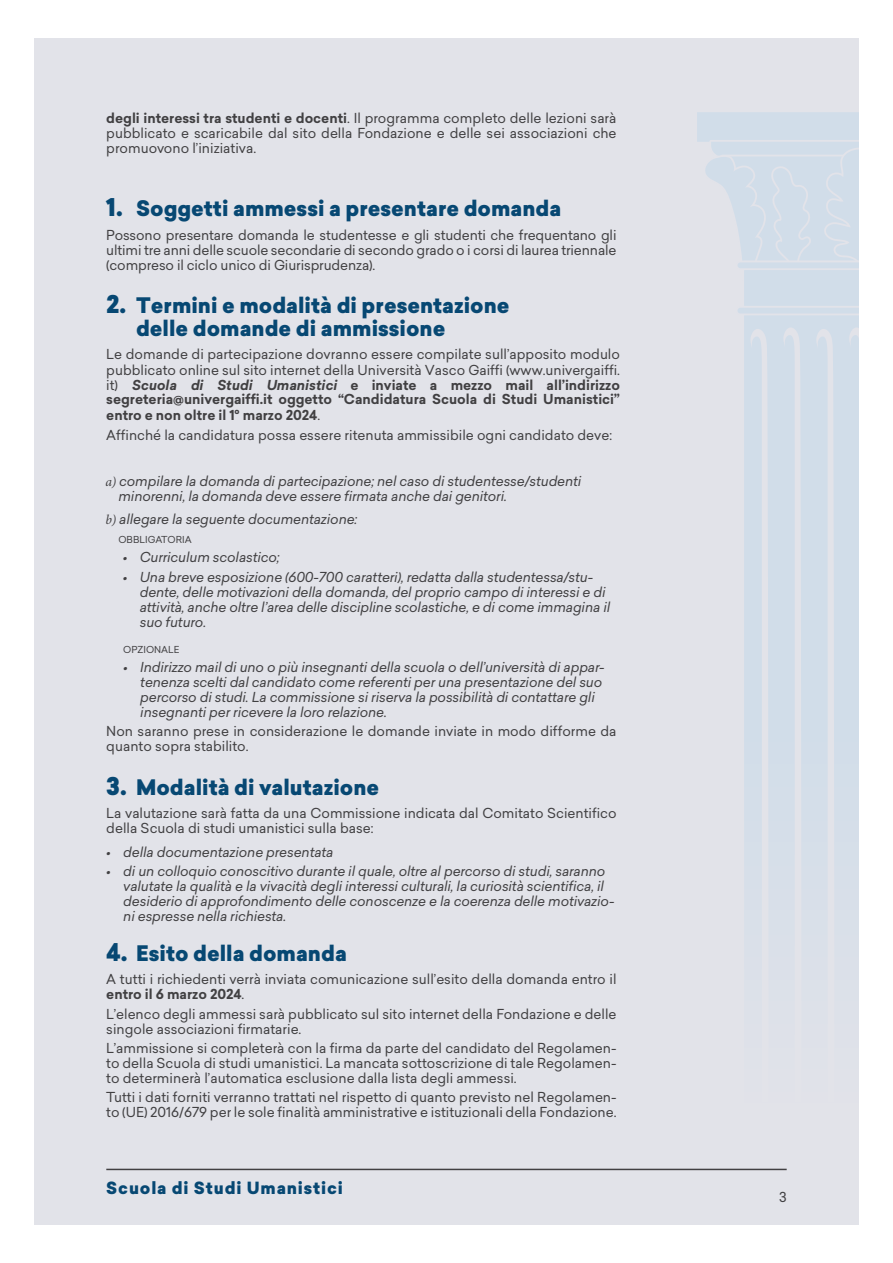
<style>
.page{position:relative;width:893px;height:1263px;background:#fff}
.page>*{position:absolute;margin:0;border:0;box-sizing:border-box;transform-origin:0 0}
.t1{font:900 21px/22.5px "Sailec";color:#074873}
.t2{font:900 16.5px "Sailec";letter-spacing:.05em;color:#074873}
.t3{font:13.5px/15px "Sailec";color:#414042}
.t4{font:italic 13.5px/15px "Sailec";letter-spacing:-.01em;color:#414042}
.t5{font:9.45px "Sailec";color:#414042}
.s1{font-weight:700}
.s2{font-size:24px}
.s3{font-weight:700;font-style:italic}
.s4{font-family:"Minion Pro"}
</style>
<div class="page">
<div style="left:34px;top:38px;width:825px;height:1187px;background:#e2e3e9"></div>
<hr style="left:106px;top:1169px;width:681px;height:1px;background:#414042">
<div style="left:744px;top:293px;width:114px;height:596px;background:#d1dde9"></div>
<svg style="left:738px;top:306px;width:120px;height:9px"></svg>
<svg style="left:750px;top:329px;width:19px;height:560px"></svg>
<svg style="left:783px;top:327px;width:18px;height:562px"></svg>
<svg style="left:815px;top:329px;width:19px;height:560px"></svg>
<div style="left:848px;top:327px;width:10px;height:562px;background:#d1dde9"></div>
<svg style="left:697px;top:112px;width:161px;height:181px"></svg>
<p class="t3" style="left:106px;top:110px;width:512px;text-align:justify"><span class="s1">degli interessi tra studenti e docenti</span>. Il programma completo delle lezioni sarà pubblicato e scaricabile dal sito della Fondazione e delle sei associazioni che promuovono l’iniziativa.</p>
<h1 class="t1" style="left:106px;top:198px;width:457px"><span class="s2">1.</span> Soggetti ammessi a presentare domanda</h1>
<p class="t3" style="left:106px;top:227px;width:512px;text-align:justify">Possono presentare domanda le studentesse e gli studenti che frequentano gli ultimi tre anni delle scuole secondarie di secondo grado o i corsi di laurea triennale (compreso il ciclo unico di Giurisprudenza).</p>
<h1 class="t1" style="left:136px;top:295px;width:375px;text-indent:-30px"><span class="s2">2.</span> Termini e modalità di presentazione delle domande di ammissione</h1>
<p class="t3" style="left:106px;top:347px;width:515px;text-align:justify">Le domande di partecipazione dovranno essere compilate sull’apposito modulo pubblicato online sul sito internet della Università Vasco Gaiffi (www.univergaiffi. it) <span class="s3">Scuola di Studi Umanistici</span> <span class="s1">e inviate a mezzo mail all’indirizzo segreteria@univergaiffi.it oggetto “Candidatura Scuola di Studi Umanistici” entro e non oltre il 1° marzo 2024</span>.</p>
<p class="t3" style="left:106px;top:427px;width:507px">Affinché la candidatura possa essere ritenuta ammissibile ogni candidato deve:</p>
<p class="t4" style="left:118px;top:474px;width:464px;line-height:14.4px;text-indent:-13px"><span class="s4">a)</span> compilare la domanda di partecipazione; nel caso di studentesse/studenti minorenni, la domanda deve essere firmata anche dai genitori.</p>
<p class="t4" style="left:106px;top:511px;width:253px"><span class="s4">b)</span> allegare la seguente documentazione:</p>
<p class="t5" style="left:118px;top:533px;width:75px">OBBLIGATORIA</p>
<p class="t4" style="left:123px;top:550px;width:158px">• Curriculum scolastico;</p>
<p class="t4" style="left:140px;top:569px;width:472px;text-indent:-17px">• Una breve esposizione (600-700 caratteri), redatta dalla studentessa/stu&shy;dente, delle motivazioni della domanda, del proprio campo di interessi e di attività, anche oltre l’area delle discipline scolastiche, e di come immagina il suo futuro.</p>
<p class="t5" style="left:123px;top:643px;width:58px">OPZIONALE</p>
<p class="t4" style="left:140px;top:659px;width:466px;text-indent:-17px">• Indirizzo mail di uno o più insegnanti della scuola o dell’università di appar&shy;tenenza scelti dal candidato come referenti per una presentazione del suo percorso di studi. La commissione si riserva la possibilità di contattare gli insegnanti per ricevere la loro relazione.</p>
<p class="t3" style="left:106px;top:723px;width:512px">Non saranno prese in considerazione le domande inviate in modo difforme da quanto sopra stabilito.</p>
<h1 class="t1" style="left:106px;top:777px;width:274px"><span class="s2">3.</span> Modalità di valutazione</h1>
<p class="t3" style="left:106px;top:806px;width:512px">La valutazione sarà fatta da una Commissione indicata dal Comitato Scientifico della Scuola di studi umanistici sulla base:</p>
<p class="t4" style="left:106px;top:844px;width:229px">• della documentazione presentata</p>
<p class="t4" style="left:123px;top:864px;width:493px;text-indent:-17px">• di un colloquio conoscitivo durante il quale, oltre al percorso di studi, saranno valutate la qualità e la vivacità degli interessi culturali, la curiosità scientifica, il desiderio di approfondimento delle conoscenze e la coerenza delle motivazio&shy;ni espresse nella richiesta.</p>
<h1 class="t1" style="left:106px;top:942px;width:242px"><span class="s2">4.</span> Esito della domanda</h1>
<p class="t3" style="left:106px;top:972px;width:512px">A tutti i richiedenti verrà inviata comunicazione sull’esito della domanda entro il <span class="s1">entro il 6 marzo 2024</span>.</p>
<p class="t3" style="left:106px;top:1006px;width:512px">L’elenco degli ammessi sarà pubblicato sul sito internet della Fondazione e delle singole associazioni firmatarie.</p>
<p class="t3" style="left:106px;top:1040px;width:512px;text-align:justify">L’ammissione si completerà con la firma da parte del candidato del Regolamen&shy;to della Scuola di studi umanistici. La mancata sottoscrizione di tale Regolamen&shy;to determinerà l’automatica esclusione dalla lista degli ammessi.</p>
<p class="t3" style="left:106px;top:1089px;width:512px">Tutti i dati forniti verranno trattati nel rispetto di quanto previsto nel Regolamen&shy;to (UE) 2016/679 per le sole finalità amministrative e istituzionali della Fondazione.</p>
<p class="t2" style="left:106px;top:1176px;width:238px">Scuola di Studi Umanistici</p>
<p class="t3" style="left:779px;top:1189px;width:9px">3</p>
</div>
